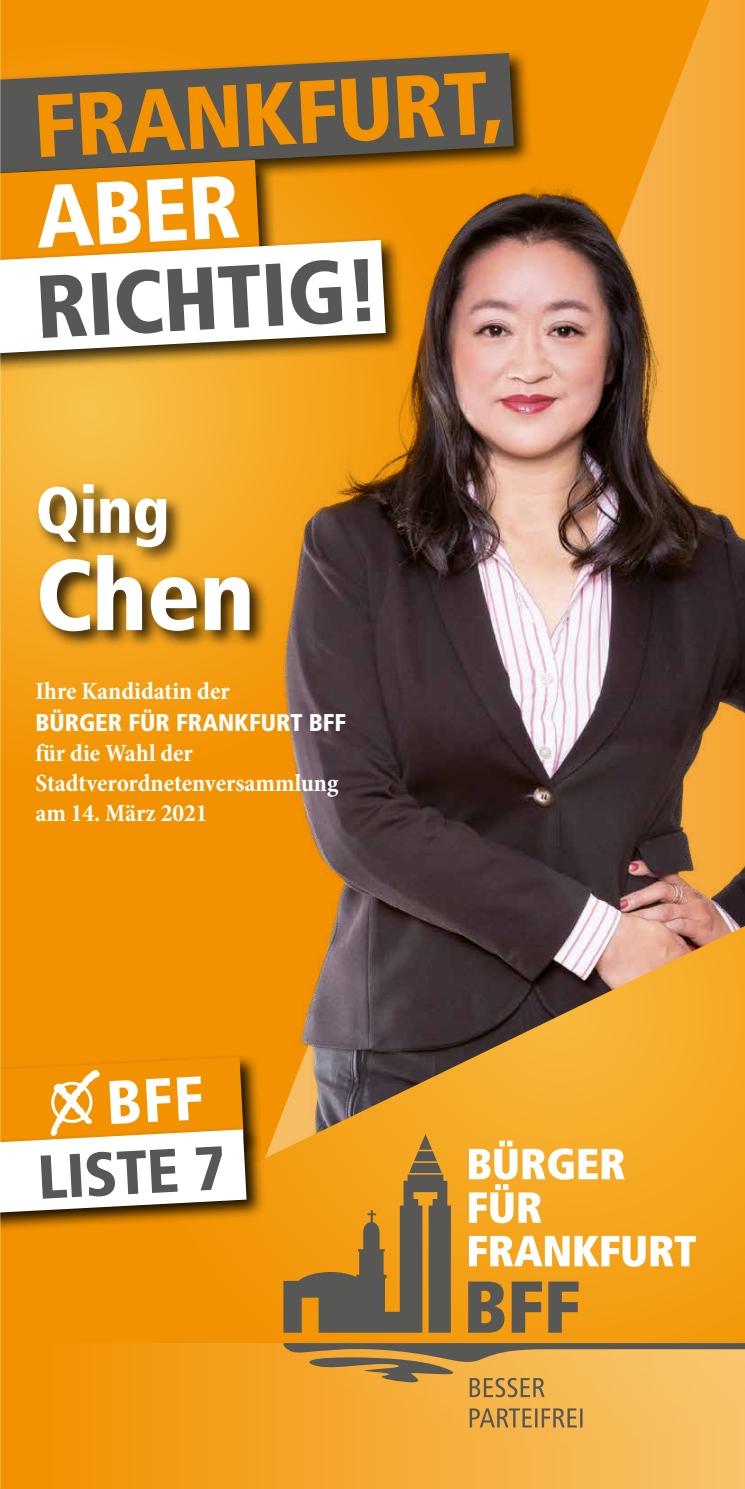
<style>
.page{position:relative;width:745px;height:1489px;background:#fff}
.page>*{position:absolute;margin:0;border:0;box-sizing:border-box;transform-origin:0 0}
.t1{font:900 condensed 100px "Frutiger LT Std";color:#fff}
.t2{font:900 condensed 88.75px "Frutiger LT Std";color:#f39200}
.t3{font:900 condensed 88.75px "Frutiger LT Std";color:#575756}
.t4{font:900 condensed 88.75px "Frutiger LT Std";color:#fff}
.t5{font:900 condensed 65px "Frutiger LT Std";color:#fff}
.t6{font:900 condensed 61.5px "Frutiger LT Std";color:#575756}
.t7{font:700 condensed 25px/30px "Minion Pro";color:#fff}
.t8{font:900 condensed 24.25px "Frutiger LT Std";color:#fff}
</style>
<div class="page">
<div style="left:0;top:0;width:744px;height:1487px;background:#f39200"></div>
<svg style="left:641px;top:0;width:103px;height:179px;fill:#f5a834"></svg>
<svg style="left:0;top:36px;width:252px;height:745px"></svg>
<img style="left:252px;top:179px;width:492px;height:746px">
<svg style="left:265px;top:925px;width:479px;height:318px;background:#b4823a"></svg>
<div style="left:34px;top:479px;width:235px;height:171px;background:#000;opacity:.8"></div>
<div style="left:0;top:1053px;width:262px;height:120px;background:#000;opacity:.9"></div>
<div style="left:0;top:1125px;width:265px;height:112px;background:#000;opacity:.9"></div>
<div style="left:0;top:49px;width:532px;height:146px;background:#000;opacity:.8"></div>
<svg style="left:0;top:53px;width:513px;height:120px;background:#6e5e46"></svg>
<div style="left:0;top:156px;width:278px;height:129px;background:#575756"></div>
<div style="left:0;top:236px;width:404px;height:139px;background:#000;opacity:.8"></div>
<svg style="left:0;top:160px;width:385px;height:193px;background:#ebc07e"></svg>
<div style="left:38px;top:1342px;width:706px;height:146px;background:linear-gradient(to right,#f39200,#f8c46a)"></div>
<svg style="left:469px;top:1408px;width:113px;height:19px;background:#bd934e"></svg>
<svg style="left:282px;top:1134px;width:462px;height:263px;background:#d69c3c"></svg>
<svg style="left:0;top:1056px;width:246px;height:156px"></svg>
<h2 class="t2" style="left:31px;top:73px;width:472px;rotate:-3deg">FRANKFURT,</h2>
<h2 class="t4" style="left:33px;top:164px;width:206px;rotate:-3deg">ABER</h2>
<h2 class="t3" style="left:33px;top:254px;width:345px;rotate:-3deg">RICHTIG!</h2>
<h3 class="t5" style="left:35px;top:471px;width:136px">Qing</h3>
<h1 class="t1" style="left:35px;top:535px;width:221px">Chen</h1>
<p class="t7" style="left:35px;top:675px;width:196px">Ihre Kandidatin der</p>
<p class="t8" style="left:35px;top:708px;width:312px">BÜRGER FÜR FRANKFURT BFF</p>
<p class="t7" style="left:35px;top:738px;width:304px">für die Wahl der<br>Stadtverordnetenversammlung am 14. März 2021</p>
<h3 class="t6" style="left:36px;top:1140px;width:190px;rotate:-3deg">LISTE 7</h3>
</div>
